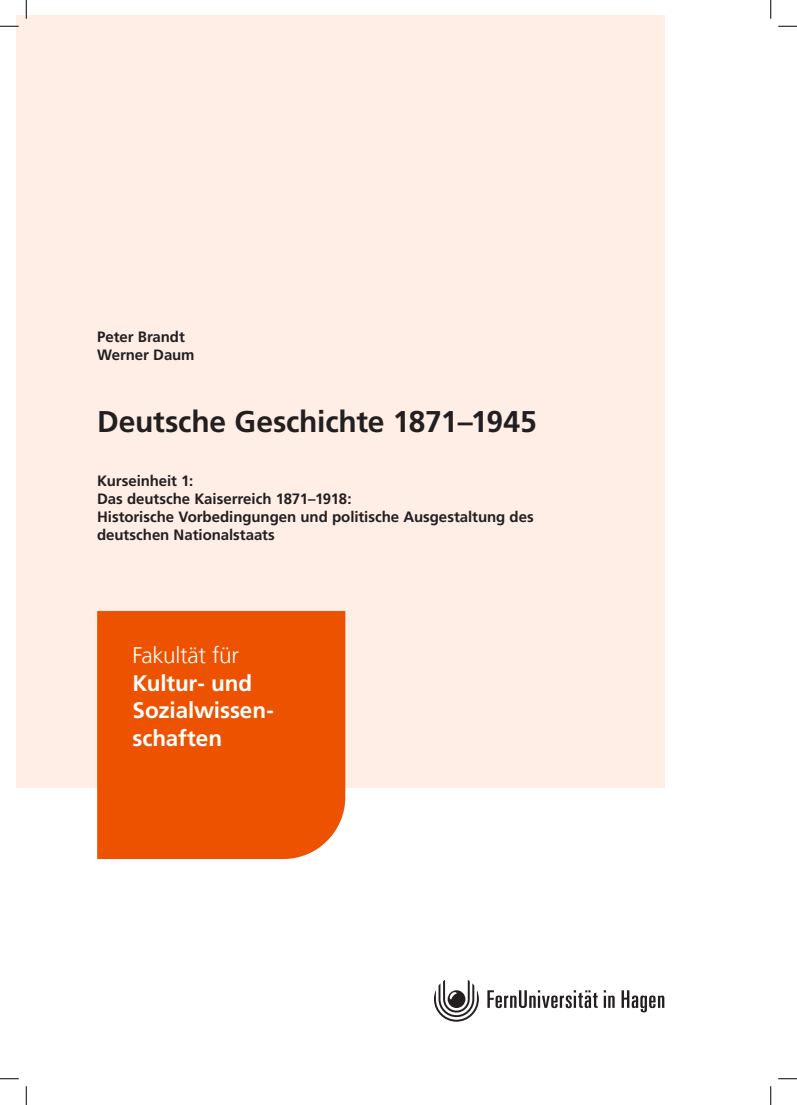
<style>
.page{position:relative;width:797px;height:1105px;background:#fff}
.page>*{position:absolute;margin:0;border:0;box-sizing:border-box;transform-origin:0 0}
.t1{font:700 30px "Frutiger LT Com";letter-spacing:-.005em;color:#231f20}
.t2{font:700 22.5px/27.5px "Frutiger LT Com";letter-spacing:-.01em;color:#fff}
.t3{font:300 22.5px "Frutiger LT Com";letter-spacing:-.015em;color:#fff}
.t4{font:700 15px/18px "Frutiger LT Com";letter-spacing:-.005em;color:#231f20}
</style>
<div class="page">
<div style="left:16px;top:16px;width:648px;height:772px;background:#ffeee6"></div>
<div style="left:97px;top:611px;width:248px;height:248px;background:#ed5200"></div>
<svg style="left:487px;top:990px;width:177px;height:22px"></svg>
<svg style="left:434px;top:980px;width:45px;height:42px"></svg>
<svg style="left:0;top:25px;width:19px;height:2px"></svg>
<svg style="left:778px;top:25px;width:19px;height:2px"></svg>
<svg style="left:0;top:1078px;width:19px;height:1px"></svg>
<svg style="left:778px;top:1078px;width:19px;height:1px"></svg>
<svg style="left:25px;top:0;width:2px;height:19px"></svg>
<svg style="left:25px;top:1086px;width:2px;height:19px"></svg>
<svg style="left:770px;top:0;width:1px;height:19px"></svg>
<svg style="left:770px;top:1086px;width:1px;height:19px"></svg>
<p class="t4" style="left:97px;top:328px;width:99px">Peter Brandt<br>Werner Daum</p>
<h1 class="t1" style="left:97px;top:404px;width:441px">Deutsche Geschichte 1871–1945</h1>
<p class="t4" style="left:97px;top:472px;width:438px">Kurseinheit 1:<br>Das deutsche Kaiserreich 1871–1918:<br>Historische Vorbedingungen und politische Ausgestaltung des deutschen Nationalstaats</p>
<h2 class="t3" style="left:133px;top:642px;width:108px">Fakultät für</h2>
<h2 class="t2" style="left:133px;top:669px;width:143px">Kultur- und<br>Sozialwissen&shy;schaften</h2>
</div>
